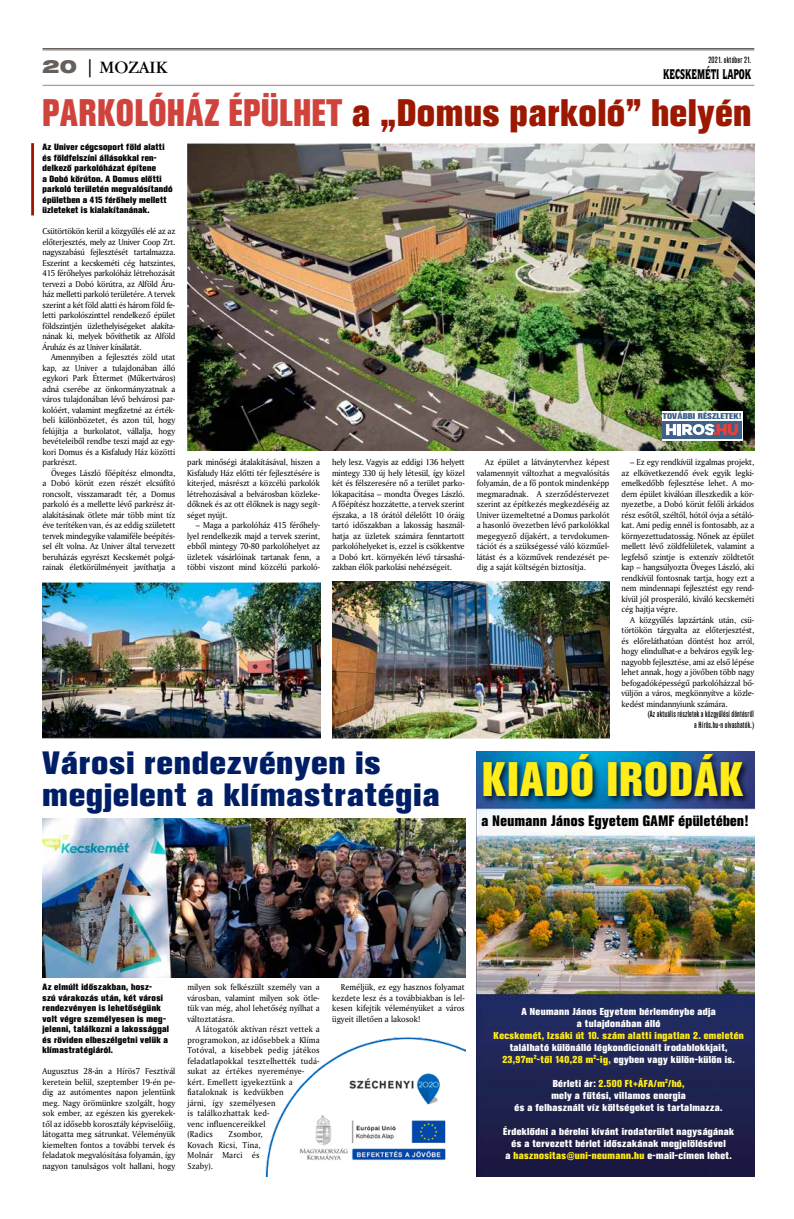
<style>
.page{position:relative;width:794px;height:1219px;background:#fff}
.page>*{position:absolute;margin:0;border:0;box-sizing:border-box;transform-origin:0 0}
.t1{font:700 48px "Akzidenz Grotesk XPFL";color:#ffec18;scale:.87 1}
.t2{font:700 38px "Akzidenz Grotesk XPFL";letter-spacing:-.01em;color:#9c1800;scale:.9 1}
.t3{font:700 32px/32px "Akzidenz Grotesk XPFL";color:#001e65}
.t4{font:18px "Garamond Bk PFL";color:#000}
.t5{font:700 15px "Akzidenz Grotesk XPFL";color:#000;scale:.87 1}
.t6{font:14px "Quorum Blk PFL";letter-spacing:-.01em;color:#000;scale:.64 1}
.t7{font:700 10px/12px "Akzidenz Grotesk XPFL";color:#fff;text-align:center;scale:.95 1}
.t8{font:700 10px "Akzidenz Grotesk XPFL";color:#ffec18;scale:.95 1}
.t9{font:9px/10.5px "Amerigo PFL";color:#000;text-align:justify;scale:.95 1}
.t10{font:700 9px/10.5px "Akzidenz Grotesk XPFL";letter-spacing:-.01em;color:#000;scale:.95 1}
.t11{font:9px/10.5px "Amerigo PFL";letter-spacing:.02em;color:#000;scale:.95 1}
.t12{font:9px/10.5px "Akzidenz Grotesk Md Cn PFL";letter-spacing:-.01em;color:#000;text-align:right;scale:.95 1}
.t13{font:700 8.4px "Akzidenz Grotesk XPFL";letter-spacing:-.03em;color:#3d6188;scale:1.1 1}
.s1{font-family:"Swiss 721 Blk Ex PFL";color:#66605c}
.s2{color:#d0433d}
.s3{color:#ffec18}
</style>
<div class="page">
<hr style="left:43px;top:48px;width:711px;height:1px;background:#66605c">
<hr style="left:43px;top:50px;width:711px;height:1px;background:#66605c">
<hr style="left:43px;top:85px;width:711px;height:1px;background:#8c8986">
<img style="left:265px;top:1036px;width:200px;height:140px">
<img style="left:476px;top:751px;width:278px;height:425px">
<div style="left:481px;top:752px;width:270px;height:53px;background:#000;opacity:.75"></div>
<img style="left:43px;top:819px;width:422px;height:159px">
<img style="left:187px;top:143px;width:567px;height:307px">
<img style="left:43px;top:581px;width:277px;height:157px">
<img style="left:332px;top:581px;width:277px;height:157px">
<div style="left:661px;top:411px;width:81px;height:29px;background:#fff"></div>
<div style="left:662px;top:421px;width:79px;height:17px;background:#3e6189"></div>
<svg style="left:666px;top:424px;width:10px;height:11px"></svg>
<hr style="left:677px;top:424px;width:4px;height:11px;background:#fff">
<svg style="left:682px;top:424px;width:56px;height:11px"></svg>
<hr style="left:31px;top:143px;width:3px;height:72px;background:#9c1800">
<p class="t12" style="left:708px;top:55px;width:47px">2021. október 21.</p>
<h3 class="t4" style="left:43px;top:57px;width:126px"><span class="s1">20</span> | MOZAIK</h3>
<h3 class="t6" style="left:663px;top:65px;width:139px">KECSKEMÉTI LAPOK</h3>
<h2 class="t2" style="left:43px;top:91px;width:790px"><span class="s2">PARKOLÓHÁZ ÉPÜLHET</span> a „Domus parkoló” helyén</h2>
<p class="t10" style="left:43px;top:142px;width:139px">Az Univer cégcsoport föld alatti és földfelszíni állásokkal ren&shy;delkező parkolóházat építene<br>a Dobó körúton. A Domus előtti parkoló területén megvalósítandó épületben a 415 férőhely mellett üzleteket is kialakítanának.</p>
<p class="t9" style="left:43px;top:226px;width:141px">Csütörtökön kerül a közgyűlés elé az az előterjesztés, mely az Univer Coop Zrt. nagyszabású fejlesztését tartalmazza.<br>Eszerint a kecskeméti cég hatszintes, 415 férőhelyes parkolóház létrehozását tervezi a Dobó körútra, az Alföld Áru&shy;ház melletti parkoló területére. A tervek szerint a két föld alatti és három föld fe&shy;letti parkolószinttel rendelkező épület földszintjén üzlethelyiségeket alakíta&shy;nának ki, melyek bővíthetik az Alföld Áruház és az Univer kínálatát.</p>
<p class="t9" style="left:43px;top:352px;width:141px;text-indent:9px">Amennyiben a fejlesztés zöld utat kap, az Univer a tulajdonában álló egykori Park Éttermet (Műkertváros) adná cserébe az önkormányzatnak a város tulajdonában lévő belvárosi par&shy;kolóért, valamint megfizetné az érték&shy;beli különbözetet, és azon túl, hogy felújítja a burkolatot, vállalja, hogy bevételeiből rendbe teszi majd az egy&shy;kori Domus és a Kisfaludy Ház közötti parkrészt.</p>
<p class="t9" style="left:43px;top:467px;width:141px;text-indent:9px">Öveges László főépítész elmondta, a Dobó körút ezen részét elcsúfító roncsolt, visszamaradt tér, a Domus parkoló és a mellette lévő parkrész át&shy;alakításának ötlete már több mint tíz éve terítéken van, és az eddig született tervek mindegyike valamiféle beépítés&shy;sel élt volna. Az Univer által tervezett beruházás egyrészt Kecskemét polgá&shy;rainak életkörülményeit javíthatja a</p>
<p class="t9" style="left:187px;top:457px;width:141px">park minőségi átalakításával, hiszen a Kisfaludy Ház előtti tér fejlesztésére is kiterjed, másrészt a közcélú parkolók létrehozásával a belvárosban közleke&shy;dőknek és az ott élőknek is nagy segít&shy;séget nyújt.</p>
<p class="t13" style="left:662px;top:411px;width:73px">TOVÁBBI RÉSZLETEK!</p>
<p class="t9" style="left:332px;top:457px;width:141px">hely lesz. Vagyis az eddigi 136 helyett mintegy 330 új hely létesül, így közel két és félszeresére nő a terület parko&shy;lókapacitása – mondta Öveges László.<br>A főépítész hozzátette, a tervek szerint éjszaka, a 18 órától délelőtt 10 óráig tartó időszakban a lakosság használ&shy;hatja az üzletek számára fenntartott parkolóhelyeket is, ezzel is csökkentve a Dobó krt. környékén lévő társashá&shy;zakban élők parkolási nehézségeit.</p>
<p class="t9" style="left:477px;top:457px;width:141px;text-indent:9px">Az épület a látványtervhez képest valamennyit változhat a megvalósítás folyamán, de a fő pontok mindenképp megmaradnak. A szerződéstervezet szerint az építkezés megkezdéséig az Univer üzemeltetné a Domus parkolót a hasonló övezetben lévő parkolókkal megegyező díjakért, a tervdokumen&shy;tációt és a szükségessé váló közműel&shy;látást és a közművek rendezését pe&shy;dig a saját költségén biztosítja.</p>
<p class="t9" style="left:621px;top:457px;width:141px;text-indent:9px">– Ez egy rendkívül izgalmas projekt, az elkövetkezendő évek egyik legki&shy;emelkedőbb fejlesztése lehet. A mo&shy;dern épület kiválóan illeszkedik a kör&shy;nyezetbe, a Dobó körút felőli árkádos rész esőtől, széltől, hótól óvja a sétáló&shy;kat. Ami pedig ennél is fontosabb, az a környezettudatosság. Nőnek az épület mellett lévő zöldfelületek, valamint a legfelső szintje is extenzív zöldtetőt kap – hangsúlyozta Öveges László, aki rendkívül fontosnak tartja, hogy ezt a nem mindennapi fejlesztést egy rend&shy;kívül jól prosperáló, kiváló kecskeméti cég hajtja végre.</p>
<p class="t9" style="left:621px;top:614px;width:141px;text-indent:9px">A közgyűlés lapzártánk után, csü&shy;törtökön tárgyalta az előterjesztést, és előreláthatóan döntést hoz arról, hogy elindulhat-e a belváros egyik leg&shy;nagyobb fejlesztése, ami az első lépése lehet annak, hogy a jövőben több nagy befogadóképességű parkolóházzal bő&shy;vüljön a város, megkönnyítve a közle&shy;kedést mindannyiunk számára.</p>
<p class="t12" style="left:648px;top:709px;width:114px">(Az aktuális részletek a közgyűlési döntésről a Hírös.hu-n olvashatók.)</p>
<p class="t9" style="left:187px;top:520px;width:141px;text-indent:9px">– Maga a parkolóház 415 férőhel - lyel rendelkezik majd a tervek szerint, ebből mintegy 70-80 parkolóhelyet az üzletek vásárlóinak tartanak fenn, a többi viszont mind közcélú parkoló-</p>
<h3 class="t3" style="left:43px;top:747px;width:400px">Városi rendezvényen is megjelent a klímastratégia</h3>
<h1 class="t1" style="left:482px;top:752px;width:303px">KIADÓ IRODÁK</h1>
<h3 class="t5" style="left:481px;top:812px;width:308px">a Neumann János Egyetem GAMF épületében!</h3>
<p class="t10" style="left:43px;top:982px;width:135px">Az elmúlt időszakban, hos -<br>szú várakozás után, két városi rendezvényen is lehetőségünk volt végre személyesen is meg&shy;jelenni, találkozni a lakossággal és röviden elbeszélgetni velük a klímastratégiáról.</p>
<p class="t9" style="left:43px;top:1066px;width:141px">Augusztus 28-án a Hírös7 Fesztivál keretein belül, szeptember 19-én pe&shy;dig az autómentes napon jelentünk meg. Nagy örömünkre szolgált, hogy sok ember, az egészen kis gyerekek&shy;től az idősebb korosztály képviselőiig, látogatta meg sátrunkat. Véleményük kiemelten fontos a további tervek és feladatok megvalósítása folyamán, így nagyon tanulságos volt hallani, hogy</p>
<p class="t9" style="left:187px;top:982px;width:141px">milyen sok felkészült személy van a városban, valamint milyen sok ötle&shy;tük van még, ahol lehetőség nyílhat a változtatásra.</p>
<p class="t11" style="left:187px;top:1024px;width:141px;text-indent:9px">A látogatók aktívan részt vettek a programokon, az idősebbek a Klíma<br>Totóval, a kisebbek pedig játékos feladatlapokkal tesztelhették tudá&shy;sukat az értékes nyereménye&shy;kért. Emellett igyekeztünk a fiataloknak is kedvükben<br>járni, így személyesen<br>is találkozhattak ked-<br>venc influencereikkel<br>(Radics</p>
<p class="t11" style="left:187px;top:1129px;width:81px;text-indent:41px">Zsombor,<br>Kovach Ricsi, Tina,<br>Molnár Marci és<br>Szaby).</p>
<p class="t9" style="left:332px;top:982px;width:141px;text-indent:9px">Reméljük, ez egy hasznos folyamat kezdete lesz és a továbbiakban is lel&shy;kesen kifejtik véleményüket a város ügyeit illetően a lakosok!</p>
<p class="t7" style="left:521px;top:1005px;width:206px">A Neumann János Egyetem bérleménybe adja a tulajdonában álló</p>
<p class="t8" style="left:493px;top:1029px;width:265px">Kecskemét, Izsáki út 10. szám alatti ingatlan 2. emeletén</p>
<p class="t7" style="left:502px;top:1041px;width:247px">található különálló légkondicionált irodablokkjait,<br><span class="s3">23,97m</span><sup>2</sup><span class="s3">-től 140,28 m</span><sup>2</sup><span class="s3">-ig,</span> egyben vagy külön-külön is.</p>
<p class="t7" style="left:514px;top:1077px;width:221px">Bérleti ár: <span class="s3">2.500 Ft+ÁFA/m</span><sup>2</sup><span class="s3">/hó,<br></span>mely a fűtési, villamos energia<br>és a felhasznált víz költségeket is tartalmazza.</p>
<p class="t7" style="left:503px;top:1125px;width:245px">Érdeklődni a bérelni kívánt irodaterület nagyságának és a tervezett bérlet időszakának megjelölésével<br>a <span class="s3">hasznositas@uni-neumann.hu</span> e-mail-címen lehet.</p>
</div>
